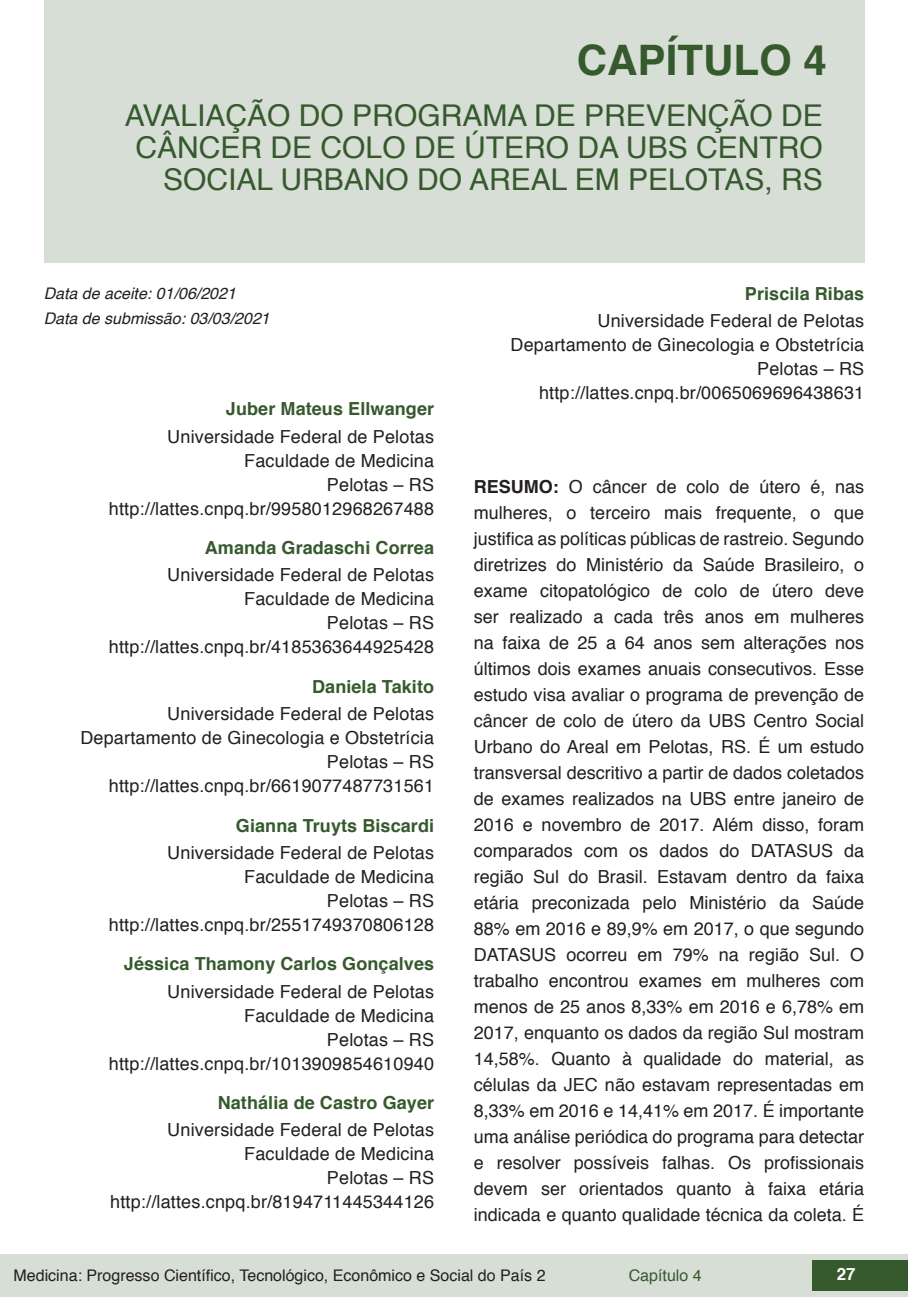
<style>
.page{position:relative;width:908px;height:1304px;background:#fff}
.page>*{position:absolute;margin:0;border:0;box-sizing:border-box;transform-origin:0 0}
.capítulos{font:700 42px "Helvetica";color:#36592e}
.nome_artigos{font:30px/32px "Helvetica";color:#36592e;text-align:right}
.Resumos_e_PC_TXT{font:18px/26px "Helvetica";color:#231f20;text-align:justify}
.info_autores{font:18px "Helvetica";letter-spacing:.01em;color:#231f20}
.nome_autores{font:700 18px "Helvetica";letter-spacing:.005em;color:#36592e}
.t1{font:700 16.8px "Helvetica";color:#fff}
.t2{font:16px "Helvetica";color:#231f20}
.data{font:italic 16px "Helvetica";color:#231f20}
.t3{font:16px "Helvetica";color:#36592e}
.s1{font-weight:700}
</style>
<div class="page">
<div style="left:0;top:1254px;width:906px;height:43px;background:#d7ded5"></div>
<div style="left:812px;top:1261px;width:95px;height:30px;background:#36592e"></div>
<div style="left:44px;top:0;width:819px;height:263px;background:#d7ded5"></div>
<p class="capítulos" style="left:576px;top:26px;width:251px">CAPÍTULO 4</p>
<p class="nome_artigos" style="left:125px;top:101px;width:699px">AVALIAÇÃO DO PROGRAMA DE PREVENÇÃO DE<br>CÂNCER DE COLO DE ÚTERO DA UBS CENTRO<br>SOCIAL URBANO DO AREAL EM PELOTAS, RS</p>
<p class="data" style="left:44px;top:280px;width:194px">Data de aceite: 01/06/2021</p>
<p class="data" style="left:44px;top:306px;width:227px">Data de submissão: 03/03/2021</p>
<p class="nome_autores" style="left:226px;top:395px;width:209px">Juber Mateus Ellwanger</p>
<p class="info_autores" style="left:167px;top:423px;width:268px">Universidade Federal de Pelotas</p>
<p class="info_autores" style="left:244px;top:447px;width:191px">Faculdade de Medicina</p>
<p class="info_autores" style="left:327px;top:471px;width:109px">Pelotas – RS</p>
<p class="info_autores" style="left:109px;top:495px;width:326px">http://lattes.cnpq.br/9958012968267488</p>
<p class="nome_autores" style="left:205px;top:533px;width:231px">Amanda Gradaschi Correa</p>
<p class="info_autores" style="left:167px;top:561px;width:268px">Universidade Federal de Pelotas</p>
<p class="info_autores" style="left:244px;top:585px;width:191px">Faculdade de Medicina</p>
<p class="info_autores" style="left:327px;top:609px;width:109px">Pelotas – RS</p>
<p class="info_autores" style="left:109px;top:633px;width:326px">http://lattes.cnpq.br/4185363644925428</p>
<p class="nome_autores" style="left:312px;top:672px;width:123px">Daniela Takito</p>
<p class="info_autores" style="left:167px;top:700px;width:268px">Universidade Federal de Pelotas</p>
<p class="info_autores" style="left:80px;top:724px;width:355px">Departamento de Ginecologia e Obstetrícia</p>
<p class="info_autores" style="left:327px;top:748px;width:109px">Pelotas – RS</p>
<p class="info_autores" style="left:109px;top:772px;width:326px">http://lattes.cnpq.br/6619077487731561</p>
<p class="nome_autores" style="left:236px;top:811px;width:199px">Gianna Truyts Biscardi</p>
<p class="info_autores" style="left:167px;top:839px;width:268px">Universidade Federal de Pelotas</p>
<p class="info_autores" style="left:244px;top:863px;width:191px">Faculdade de Medicina</p>
<p class="info_autores" style="left:327px;top:887px;width:109px">Pelotas – RS</p>
<p class="info_autores" style="left:109px;top:911px;width:326px">http://lattes.cnpq.br/2551749370806128</p>
<p class="nome_autores" style="left:124px;top:949px;width:311px">Jéssica Thamony Carlos Gonçalves</p>
<p class="info_autores" style="left:167px;top:977px;width:268px">Universidade Federal de Pelotas</p>
<p class="info_autores" style="left:244px;top:1001px;width:191px">Faculdade de Medicina</p>
<p class="info_autores" style="left:327px;top:1025px;width:109px">Pelotas – RS</p>
<p class="info_autores" style="left:109px;top:1049px;width:326px">http://lattes.cnpq.br/1013909854610940</p>
<p class="nome_autores" style="left:218px;top:1088px;width:218px">Nathália de Castro Gayer</p>
<p class="info_autores" style="left:167px;top:1116px;width:268px">Universidade Federal de Pelotas</p>
<p class="info_autores" style="left:244px;top:1140px;width:191px">Faculdade de Medicina</p>
<p class="info_autores" style="left:327px;top:1164px;width:109px">Pelotas – RS</p>
<p class="info_autores" style="left:110px;top:1188px;width:325px">http://lattes.cnpq.br/8194711445344126</p>
<p class="nome_autores" style="left:744px;top:279px;width:121px">Priscila Ribas</p>
<p class="info_autores" style="left:597px;top:307px;width:268px">Universidade Federal de Pelotas</p>
<p class="info_autores" style="left:510px;top:331px;width:355px">Departamento de Ginecologia e Obstetrícia</p>
<p class="info_autores" style="left:756px;top:355px;width:109px">Pelotas – RS</p>
<p class="info_autores" style="left:539px;top:379px;width:326px">http://lattes.cnpq.br/0065069696438631</p>
<p class="Resumos_e_PC_TXT" style="left:473px;top:475px;width:392px"><span class="s1">RESUMO:</span> O câncer de colo de útero é, nas mulheres, o terceiro mais frequente, o que justifica as políticas públicas de rastreio. Segundo diretrizes do Ministério da Saúde Brasileiro, o exame citopatológico de colo de útero deve ser realizado a cada três anos em mulheres na faixa de 25 a 64 anos sem alterações nos últimos dois exames anuais consecutivos. Esse estudo visa avaliar o programa de prevenção de câncer de colo de útero da UBS Centro Social Urbano do Areal em Pelotas, RS. É um estudo transversal descritivo a partir de dados coletados de exames realizados na UBS entre janeiro de 2016 e novembro de 2017. Além disso, foram comparados com os dados do DATASUS da região Sul do Brasil. Estavam dentro da faixa etária preconizada pelo Ministério da Saúde 88% em 2016 e 89,9% em 2017, o que segundo DATASUS ocorreu em 79% na região Sul. O trabalho encontrou exames em mulheres com menos de 25 anos 8,33% em 2016 e 6,78% em 2017, enquanto os dados da região Sul mostram 14,58%. Quanto à qualidade do material, as células da JEC não estavam representadas em 8,33% em 2016 e 14,41% em 2017. É importante uma análise periódica do programa para detectar e resolver possíveis falhas. Os profissionais devem ser orientados quanto à faixa etária indicada e quanto qualidade técnica da coleta. É</p>
<p class="t2" style="left:14px;top:1263px;width:533px">Medicina: Progresso Científico, Tecnológico, Econômico e Social do País 2</p>
<p class="t3" style="left:628px;top:1263px;width:74px">Capítulo 4</p>
<p class="t1" style="left:836px;top:1261px;width:20px">27</p>
</div>
